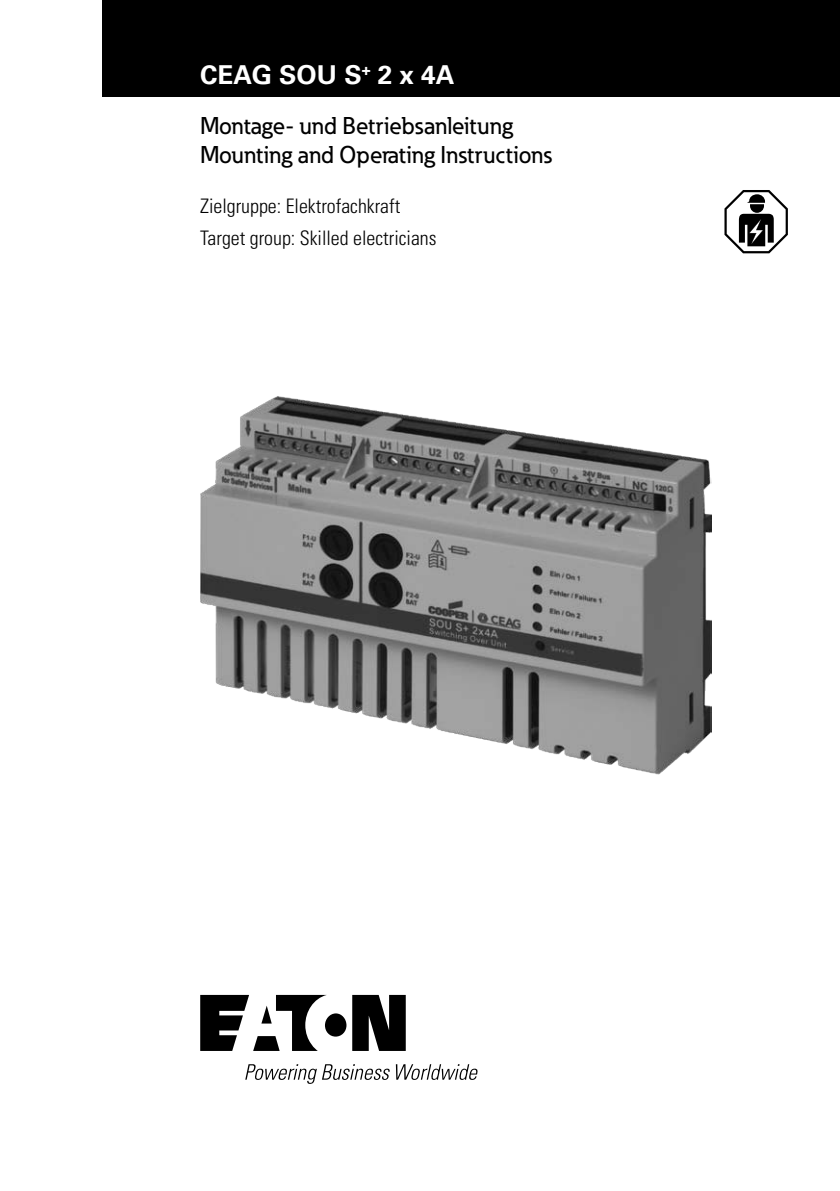
<style>
.page{position:relative;width:840px;height:1191px;background:#fff}
.page>*{position:absolute;margin:0;border:0;box-sizing:border-box;transform-origin:0 0}
._00_Product_Title_En{font:700 26px "Univers LT Pro 65";color:#fff}
._00_Manual_Title{font:500 24px "Eaton";color:#000}
.t1{font:300 condensed 20px "Univers";color:#000}
</style>
<div class="page">
<div style="left:102px;top:0;width:737px;height:96px;background:#000"></div>
<svg style="left:200px;top:995px;width:205px;height:56px"></svg>
<svg style="left:245px;top:1064px;width:144px;height:19px"></svg>
<svg style="left:395px;top:1064px;width:83px;height:16px"></svg>
<svg style="left:724px;top:190px;width:63px;height:63px"></svg>
<img style="left:200px;top:396px;width:510px;height:379px">
<p class="_00_Product_Title_En" style="left:200px;top:59px;width:255px">CEAG SOU S<sup>+</sup> 2 x 4A</p>
<p class="_00_Manual_Title" style="left:200px;top:111px;width:314px">Montage- und Betriebsanleitung</p>
<p class="_00_Manual_Title" style="left:200px;top:140px;width:353px">Mounting and Operating Instructions</p>
<p class="t1" style="left:200px;top:193px;width:201px">Zielgruppe: Elektrofachkraft</p>
<p class="t1" style="left:200px;top:225px;width:238px">Target group: Skilled electricians</p>
</div>
